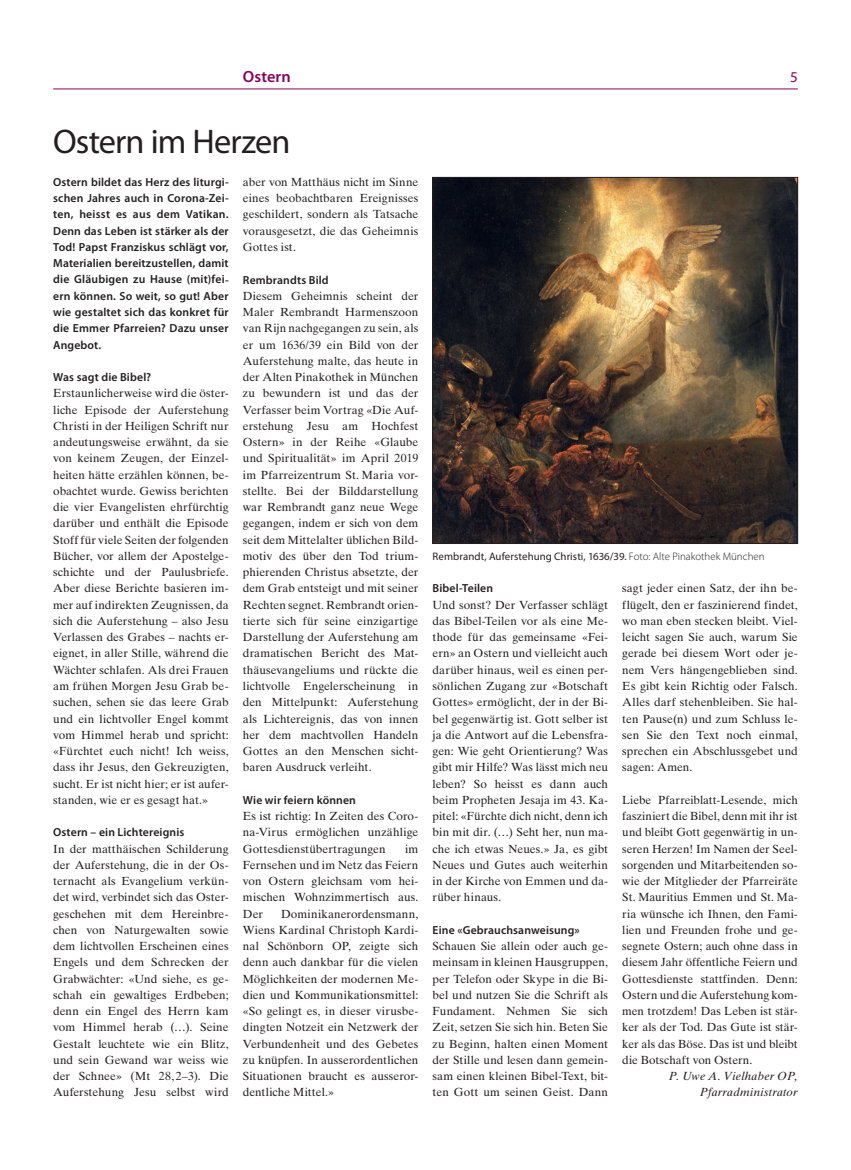
<style>
.page{position:relative;width:851px;height:1170px;background:#fff}
.page>*{position:absolute;margin:0;border:0;box-sizing:border-box;transform-origin:0 0}
.t1{font:34.25px "Myriad Pro";letter-spacing:-.025em;color:#231f20}
.t2{font:600 16.25px "Myriad Pro";letter-spacing:.005em;color:#8b005a}
.t3{font:15px "Myriad Pro";color:#8b005a}
.t4{font:11.75px/16.2px "Times Ten LT Std";letter-spacing:.005em;color:#231f20;text-align:justify}
.t5{font:600 11.75px/16.2px "Myriad Pro";letter-spacing:.01em;color:#231f20;text-align:justify}
.t6{font:italic 11.75px/16.2px "Times Ten LT Std";letter-spacing:.015em;color:#231f20;text-align:right}
.t7{font:10.88px "Myriad Pro";letter-spacing:.005em;color:#231f20}
.s1{font-weight:300}
</style>
<div class="page">
<hr style="left:53px;top:89px;width:744px;height:1px;background:#8b005a">
<img style="left:434px;top:179px;width:361px;height:362px">
<div style="left:432px;top:177px;width:365px;height:366px;border:1px solid #231f20"></div>
<h2 class="t2" style="left:243px;top:66px;width:49px">Ostern</h2>
<p class="t3" style="left:790px;top:68px;width:9px">5</p>
<h1 class="t1" style="left:53px;top:121px;width:239px">Ostern im Herzen</h1>
<p class="t4" style="left:243px;top:174px;width:177px">aber von Matthäus nicht im Sinne eines beobachtbaren Ereignisses geschildert, sondern als Tatsache vorausgesetzt, die das Geheimnis Gottes ist.</p>
<p class="t5" style="left:243px;top:271px;width:87px">Rembrandts Bild</p>
<p class="t4" style="left:243px;top:287px;width:177px">Diesem Geheimnis scheint der Maler Rembrandt Harmenszoon van Rijn nachgegangen zu sein, als er um 1636/39 ein Bild von der Auferstehung malte, das heute in der Alten Pinakothek in München zu bewundern ist und das der Verfasser beim Vortrag «Die Auf&shy;erstehung Jesu am Hochfest Ostern» in der Reihe «Glaube und Spiritualität» im April 2019 im Pfarreizentrum St. Maria vor&shy;stellte. Bei der Bilddarstellung war Rembrandt ganz neue Wege gegangen, indem er sich von dem seit dem Mittelalter üblichen Bild&shy;motiv des über den Tod trium&shy;phierenden Christus absetzte, der dem Grab entsteigt und mit seiner Rechten segnet. Rembrandt orien&shy;tierte sich für seine einzigartige Darstellung der Auferstehung am dramatischen Bericht des Mat&shy;thäusevangeliums und rückte die lichtvolle Engelerscheinung in den Mittelpunkt: Auferstehung als Lichtereignis, das von innen her dem machtvollen Handeln Gottes an den Menschen sicht&shy;baren Ausdruck verleiht.</p>
<p class="t5" style="left:243px;top:791px;width:114px">Wie wir feiern können</p>
<p class="t4" style="left:243px;top:807px;width:177px">Es ist richtig: In Zeiten des Coro&shy;na-Virus ermöglichen unzählige Gottesdienstübertragungen</p>
<p class="t5" style="left:53px;top:173px;width:177px">Ostern bildet das Herz des liturgi&shy;schen Jahres auch in Corona-Zei&shy;ten, heisst es aus dem Vatikan.<br>Denn das Leben ist stärker als der Tod! Papst Franziskus schlägt vor, Materialien bereitzustellen, damit die Gläubigen zu Hause (mit)fei&shy;ern können. So weit, so gut! Aber wie gestaltet sich das konkret für die Emmer Pfarreien? Dazu unser Angebot.</p>
<p class="t5" style="left:53px;top:368px;width:100px">Was sagt die Bibel?</p>
<p class="t4" style="left:53px;top:385px;width:177px">Erstaunlicherweise wird die öster&shy;liche Episode der Auferstehung Christi in der Heiligen Schrift nur andeutungsweise erwähnt, da sie von keinem Zeugen, der Einzel&shy;heiten hätte erzählen können, be&shy;obachtet wurde. Gewiss berichten die vier Evangelisten ehrfürchtig darüber und enthält die Episode Stoff für viele Seiten der folgenden Bücher, vor allem der Apostelge&shy;schichte und der Paulusbriefe.<br>Aber diese Berichte basieren im&shy;mer auf indirekten Zeugnissen, da sich die Auferstehung – also Jesu Verlassen des Grabes – nachts er&shy;eignet, in aller Stille, während die Wächter schlafen. Als drei Frauen am frühen Morgen Jesu Grab be&shy;suchen, sehen sie das leere Grab und ein lichtvoller Engel kommt vom Himmel herab und spricht: «Fürchtet euch nicht! Ich weiss, dass ihr Jesus, den Gekreuzigten, sucht. Er ist nicht hier; er ist aufer&shy;standen, wie er es gesagt hat.»</p>
<p class="t5" style="left:53px;top:823px;width:133px">Ostern – ein Lichtereignis</p>
<p class="t4" style="left:53px;top:840px;width:177px">In der matthäischen Schilderung der Auferstehung, die in der Os&shy;ternacht als Evangelium verkün&shy;det wird, verbindet sich das Oster&shy;geschehen mit dem Hereinbre&shy;chen von Naturgewalten sowie dem lichtvollen Erscheinen eines Engels und dem Schrecken der Grabwächter: «Und siehe, es ge&shy;schah ein gewaltiges Erdbeben; denn ein Engel des Herrn kam vom Himmel herab (…). Seine Gestalt leuchtete wie ein Blitz, und sein Gewand war weiss wie der Schnee» (Mt 28,2–3). Die Auferstehung Jesu selbst wird</p>
<p class="t4" style="left:243px;top:840px;width:177px;text-indent:162px">im Fernsehen und im Netz das Feiern von Ostern gleichsam vom hei&shy;mischen Wohnzimmertisch aus.<br>Der</p>
<p class="t4" style="left:243px;top:905px;width:177px;text-indent:38px">Dominikanerordensmann, Wiens Kardinal Christoph Kardi&shy;nal Schönborn OP, zeigte sich denn auch dankbar für die vielen Möglichkeiten der modernen Me&shy;dien und Kommunikationsmittel: «So gelingt es, in dieser virusbe&shy;dingten Notzeit ein Netzwerk der Verbundenheit und des Gebetes zu knüpfen. In ausserordentlichen Situationen braucht es ausseror&shy;dentliche Mittel.»</p>
<p class="t7" style="left:432px;top:549px;width:333px">Rembrandt, Auferstehung Christi, 1636/39. <span class="s1">Foto: Alte Pinakothek München</span></p>
<p class="t5" style="left:432px;top:580px;width:62px">Bibel-Teilen</p>
<p class="t4" style="left:432px;top:596px;width:177px">Und sonst? Der Verfasser schlägt das Bibel-Teilen vor als eine Me&shy;thode für das gemeinsame «Fei&shy;ern» an Ostern und vielleicht auch darüber hinaus, weil es einen per&shy;sönlichen Zugang zur «Botschaft Gottes» ermöglicht, der in der Bi&shy;bel gegenwärtig ist. Gott selber ist ja die Antwort auf die Lebensfra&shy;gen: Wie geht Orientierung? Was gibt mir Hilfe? Was lässt mich neu leben? So heisst es dann auch beim Propheten Jesaja im 43. Ka&shy;pitel: «Fürchte dich nicht, denn ich bin mit dir. (…) Seht her, nun ma&shy;che ich etwas Neues.» Ja, es gibt Neues und Gutes auch weiterhin in der Kirche von Emmen und da&shy;rüber hinaus.</p>
<p class="t5" style="left:432px;top:921px;width:149px">Eine «Gebrauchsanweisung»</p>
<p class="t4" style="left:432px;top:937px;width:177px">Schauen Sie allein oder auch ge&shy;meinsam in kleinen Hausgruppen, per Telefon oder Skype in die Bi&shy;bel und nutzen Sie die Schrift als Fundament. Nehmen Sie sich Zeit, setzen Sie sich hin. Beten Sie zu Beginn, halten einen Moment der Stille und lesen dann gemein&shy;sam einen kleinen Bibel-Text, bit&shy;ten Gott um seinen Geist. Dann</p>
<p class="t4" style="left:622px;top:580px;width:177px">sagt jeder einen Satz, der ihn be&shy;flügelt, den er faszinierend findet, wo man eben stecken bleibt. Viel&shy;leicht sagen Sie auch, warum Sie gerade bei diesem Wort oder je&shy;nem Vers hängengeblieben sind.<br>Es gibt kein Richtig oder Falsch.<br>Alles darf stehenbleiben. Sie hal&shy;ten Pause(n) und zum Schluss le&shy;sen Sie den Text noch einmal, sprechen ein Abschlussgebet und sagen: Amen.</p>
<p class="t4" style="left:622px;top:791px;width:177px">Liebe Pfarreiblatt-Lesende, mich fasziniert die Bibel, denn mit ihr ist und bleibt Gott gegenwärtig in un&shy;seren Herzen! Im Namen der Seel&shy;sorgenden und Mitarbeitenden so&shy;wie der Mitglieder der Pfarreiräte St. Mauritius Emmen und St. Ma&shy;ria wünsche ich Ihnen, den Fami&shy;lien und Freunden frohe und ge&shy;segnete Ostern; auch ohne dass in diesem Jahr öffentliche Feiern und Gottesdienste stattfinden. Denn:<br>Ostern und die Auferstehung kom&shy;men trotzdem! Das Leben ist stär&shy;ker als der Tod. Das Gute ist stär&shy;ker als das Böse. Das ist und bleibt die Botschaft von Ostern.</p>
<p class="t6" style="left:668px;top:1067px;width:130px">P. Uwe A. Vielhaber OP,<br>Pfarradministrator</p>
</div>
